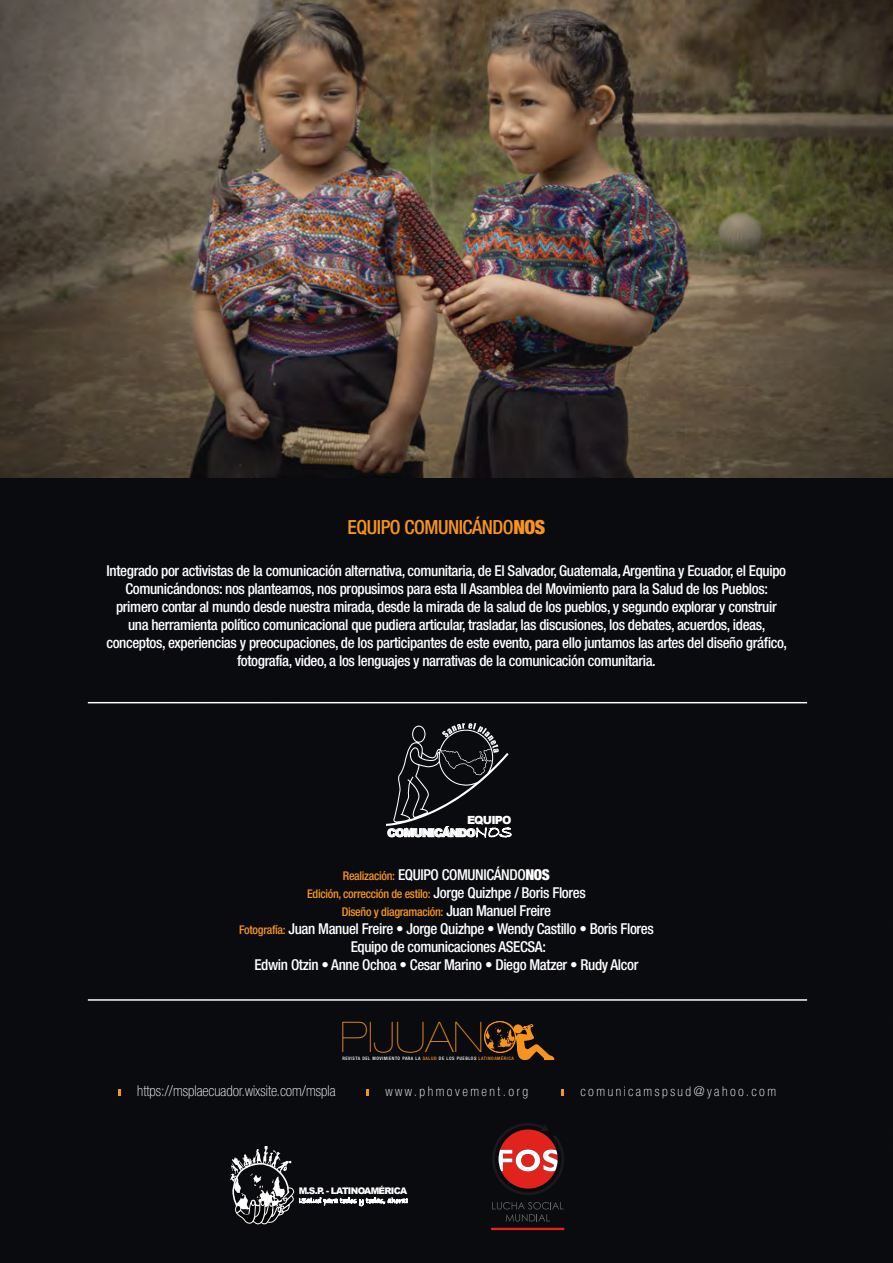
<style>
.page{position:relative;width:893px;height:1263px;background:#fff}
.page>*{position:absolute;margin:0;border:0;box-sizing:border-box;transform-origin:0 0}
.t1{font:100 condensed 60px "Helvetica Neue LT Std";color:#f7941e}
.t2{font:200 expanded 42.3px "Helvetica Neue LT Std";color:#f7941e}
.t3{font:500 condensed 19.5px "Helvetica Neue LT Std";letter-spacing:-.025em;color:#f7941e}
.t4{font:500 condensed 15px/18px "Helvetica Neue LT Std";letter-spacing:-.025em;color:#fff;text-align:center}
.t5{font:100 condensed 15px "Helvetica Neue LT Std";color:#fff}
.t6{font:100 condensed 13.5px "Helvetica Neue LT Std";letter-spacing:.185em;color:#fff}
.t7{font:500 condensed 12px/18px "Helvetica Neue LT Std";letter-spacing:-.025em;color:#f7941e;text-align:center}
.t8{font:900 11.25px/12.5px "Arial";letter-spacing:-.075em;color:#fff;text-align:right}
.t9{font:900 9.15px "Arial";letter-spacing:-.075em;color:#fff}
.t10{font:500 condensed 4.65px "Helvetica Neue LT Std";letter-spacing:.11em;color:#fff}
.s1{font-weight:900}
.s2{font-family:"Bradley Hand ITC";font-weight:400;font-size:17.1px}
.s3{font-size:12px;color:#f7941e}
.s4{font-size:15px;color:#fff}
.s5{color:#f7941e}
</style>
<div class="page">
<div style="left:0;top:477px;width:893px;height:786px;background:#0a0b0f"></div>
<hr style="left:88px;top:999px;width:719px;height:2px;background:#fff">
<hr style="left:88px;top:702px;width:719px;height:1px;background:#fff">
<svg style="left:230px;top:1144px;width:177px;height:115px;background:#1f2023"></svg>
<svg style="left:484px;top:1021px;width:70px;height:39px;background:#523413"></svg>
<div style="left:514px;top:1024px;width:8px;height:9px;background:#f7941e;border-radius:50%"></div>
<svg style="left:386px;top:723px;width:126px;height:115px;background:#2a2b2e"></svg>
<img style="left:0;top:0;width:893px;height:477px">
<hr style="left:491px;top:1228px;width:73px;height:2px;background:#e2231b">
<svg style="left:492px;top:1202px;width:72px;height:19px"></svg>
<svg style="left:487px;top:1119px;width:80px;height:76px;background:#6e2d2d"></svg>
<h3 class="t3" style="left:348px;top:516px;width:199px">EQUIPO COMUNICÁNDO<span class="s1">NOS</span></h3>
<p class="t4" style="left:106px;top:561px;width:682px">Integrado por activistas de la comunicación alternativa, comunitaria, de El Salvador, Guatemala, Argentina y Ecuador, el Equipo Comunicándonos: nos planteamos, nos propusimos para esta II Asamblea del Movimiento para la Salud de los Pueblos: primero contar al mundo desde nuestra mirada, desde la mirada de la salud de los pueblos, y segundo explorar y construir una herramienta político comunicacional que pudiera articular, trasladar, las discusiones, los debates, acuerdos, ideas, conceptos, experiencias y preocupaciones, de los participantes de este evento, para ello juntamos las artes del diseño gráfico, fotografía, video, a los lenguajes y narrativas de la comunicación comunitaria.</p>
<p class="t8" style="left:387px;top:814px;width:126px">EQUIPO<br>COMUNICÁNDO<span class="s2">NOS</span></p>
<p class="t4" style="left:343px;top:865px;width:209px"><span class="s3">Realización:</span> EQUIPO COMUNICÁNDO<span class="s1">NOS</span></p>
<p class="t7" style="left:307px;top:884px;width:280px">Edición, corrección de estilo: <span class="s4">Jorge Quizhpe / Boris Flores<br></span>Diseño y diagramación: <span class="s4">Juan Manuel Freire</span></p>
<p class="t4" style="left:239px;top:919px;width:416px"><span class="s3">Fotografía:</span> Juan Manuel Freire • Jorge Quizhpe • Wendy Castillo • Boris Flores<br>Equipo de comunicaciones ASECSA:<br>Edwin Otzin • Anne Ochoa • Cesar Marino • Diego Matzer • Rudy Alcor</p>
<h2 class="t2" style="left:340px;top:1012px;width:178px">PIJUANO</h2>
<p class="t10" style="left:342px;top:1055px;width:173px">REVISTA DEL MOVIMIENTO PARA LA <span class="s5">SALUD</span> DE LOS PUEBLOS <span class="s5">LATINOAMÉRICA</span></p>
<h1 class="t1" style="left:112px;top:1041px;width:16px">.</h1>
<p class="t5" style="left:137px;top:1082px;width:200px">https://msplaecuador.wixsite.com/mspla</p>
<h1 class="t1" style="left:360px;top:1041px;width:16px">.</h1>
<p class="t6" style="left:385px;top:1083px;width:144px">www.phmovement.org</p>
<h1 class="t1" style="left:555px;top:1041px;width:16px">.</h1>
<p class="t6" style="left:580px;top:1083px;width:197px">comunicamspsud@yahoo.com</p>
<p class="t9" style="left:299px;top:1184px;width:110px">M.S.P. - LATINOAMÉRICA</p>
</div>
